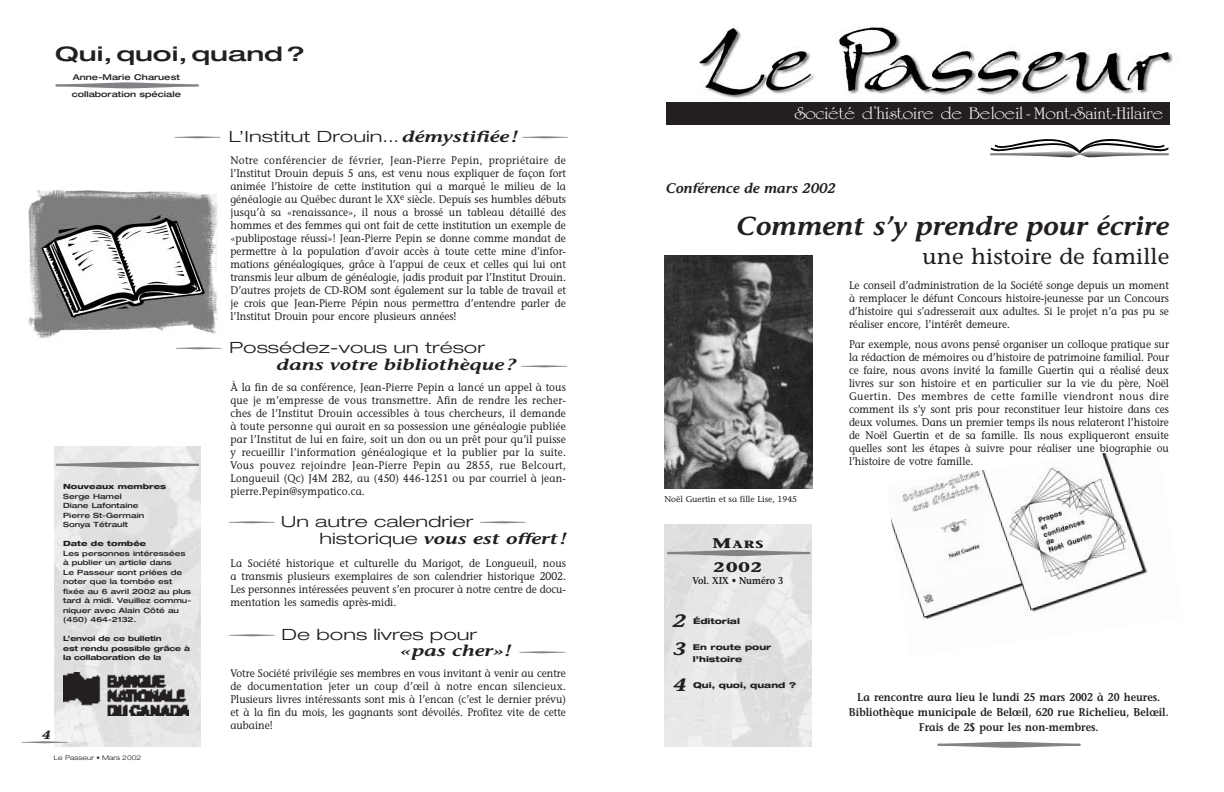
<style>
.page{position:relative;width:1224px;height:792px;background:#fff}
.page>*{position:absolute;margin:0;border:0;box-sizing:border-box;transform-origin:0 0}
.t1{font:italic 600 26px "Stone Informal";color:#231f20;scale:1.06 1}
.t2{font:22px "Stone Informal";color:#231f20;scale:1.06 1}
.t3{font:500 expanded 20px "Helvetica Neue";color:#231f20;scale:1.3 1}
.t4{font:18px "University Roman";color:#fff;scale:1.2 1}
.t5{font:italic 600 18px "Stone Informal";color:#231f20;scale:1.3 1}
.t6{font:300 expanded 15.5px "Helvetica Neue";color:#231f20;scale:1.3 1}
.t7{font:italic 600 15.5px "Stone Informal";color:#231f20;scale:1.3 1}
.t8{font:italic 600 14px "Stone Informal";color:#231f20}
.t9{font:700 14px "Stone Informal";color:#231f20;scale:1.3 1}
.t10{font:italic 600 12px "Stone Informal";color:#231f20;scale:1.3 1}
.t11{font:600 11.2px/15px "Stone Informal";color:#231f20;text-align:center;scale:.92 1}
.t12{font:11px/13px "Stone Informal";color:#231f20;text-align:justify;scale:.92 1}
.t13{font:700 10.5px "Stone Informal";color:#231f20;scale:1.3 1}
.t14{font:600 10px "Stone Informal";color:#231f20;scale:.9 1}
.t15{font:8.5px "Stone Informal";color:#231f20}
.t16{font:800 expanded 8px/12px "Helvetica Neue";color:#231f20;scale:1.1 1}
.t17{font:500 expanded 8px/17px "Helvetica Neue";color:#231f20;scale:1.1 1}
.t18{font:500 expanded 7.2px/9.5px "Helvetica Neue";color:#231f20;scale:1.1 1}
.t19{font:700 expanded 7.2px/9.5px "Helvetica Neue";letter-spacing:-.015em;color:#231f20;scale:1.1 1}
.t20{font:800 expanded 7.2px "Helvetica Neue";color:#231f20;scale:1.1 1}
.t21{font:300 expanded 6.5px "Helvetica Neue";color:#231f20;scale:1.1 1}
.s1{font-family:"Stone Informal";font-weight:600;font-style:italic;font-stretch:normal}
.s2{color:#808285}
.s3{font-family:"Helvetica Neue";font-weight:300;font-style:normal;font-stretch:expanded}
.s4{font-size:14px}
</style>
<div class="page">
<img style="left:28px;top:190px;width:194px;height:148px">
<img style="left:891px;top:453px;width:257px;height:166px">
<img style="left:699px;top:23px;width:474px;height:88px">
<svg style="left:990px;top:139px;width:179px;height:18px"></svg>
<div style="left:666px;top:102px;width:503px;height:22px;background:#231f20"></div>
<img style="left:665px;top:255px;width:147px;height:234px">
<img style="left:55px;top:446px;width:145px;height:301px">
<img style="left:64px;top:673px;width:125px;height:42px">
<svg style="left:667px;top:550px;width:143px;height:6px"></svg>
<svg style="left:56px;top:462px;width:143px;height:6px"></svg>
<svg style="left:54px;top:741px;width:14px;height:2px"></svg>
<h3 class="t3" style="left:55px;top:46px;width:194px">Qui, quoi, quand ?</h3>
<p class="t17" style="left:72px;top:69px;width:101px">Anne-Marie Charuest collaboration spéciale</p>
<p class="t20" style="left:63px;top:484px;width:95px">Nouveaux membres</p>
<p class="t18" style="left:63px;top:492px;width:75px">Serge Hamel<br>Diane Lafontaine<br>Pierre St-Germain<br>Sonya Tétrault</p>
<p class="t20" style="left:63px;top:541px;width:77px">Date de tombée</p>
<p class="t18" style="left:63px;top:549px;width:118px">Les personnes intéressées à publier un article dans<br>Le Passeur sont priées de noter que la tombée est fixée au 6 avril 2002 au plus tard à midi. Veuillez commu&shy;niquer avec Alain Côté au (450) 464-2132.</p>
<p class="t19" style="left:63px;top:634px;width:117px">L’envoi de ce bulletin<br>est rendu possible grâce à la collaboration de la</p>
<p class="t10" style="left:42px;top:730px;width:9px">4</p>
<p class="t21" style="left:54px;top:755px;width:81px">Le Passeur • Mars 2002</p>
<h3 class="t6" style="left:229px;top:131px;width:224px">L’Institut Drouin... <span class="s1">démystifiée!</span></h3>
<p class="t12" style="left:230px;top:155px;width:366px">Notre conférencier de février, Jean-Pierre Pepin, propriétaire de l’Institut Drouin depuis 5 ans, est venu nous expliquer de façon fort animée l’histoire de cette institution qui a marqué le milieu de la généalogie au Québec durant le XX<sup>e</sup> siècle. Depuis ses humbles débuts jusqu’à sa «renaissance», il nous a brossé un tableau détaillé des hommes et des femmes qui ont fait de cette institution un exemple de «publipostage réussi»! Jean-Pierre Pepin se donne comme mandat de permettre à la population d’avoir accès à toute cette mine d’infor&shy;mations généalogiques, grâce à l’appui de ceux et celles qui lui ont transmis leur album de généalogie, jadis produit par l’Institut Drouin.<br>D’autres projets de CD-ROM sont également sur la table de travail et je crois que Jean-Pierre Pépin nous permettra d’entendre parler de l’Institut Drouin pour encore plusieurs années!</p>
<h3 class="t6" style="left:229px;top:342px;width:198px">Possédez-vous un trésor</h3>
<h3 class="t7" style="left:277px;top:359px;width:225px">dans votre bibliothèque? <span class="s2">✞</span></h3>
<p class="t12" style="left:230px;top:382px;width:366px">À la fin de sa conférence, Jean-Pierre Pepin a lancé un appel à tous que je m’empresse de vous transmettre. Afin de rendre les recher&shy;ches de l’Institut Drouin accessibles à tous chercheurs, il demande à toute personne qui aurait en sa possession une généalogie publiée par l’Institut de lui en faire, soit un don ou un prêt pour qu’il puisse y recueillir l’information généalogique et la publier par la suite.<br>Vous pouvez rejoindre Jean-Pierre Pepin au 2855, rue Belcourt, Longueuil (Qc) J4M 2B2, au (450) 446-1251 ou par courriel à jean&shy;pierre.Pepin@sympatico.ca.</p>
<h3 class="t6" style="left:281px;top:516px;width:150px">Un autre calendrier</h3>
<h3 class="t7" style="left:320px;top:532px;width:192px"><span class="s3">historique</span> vous est offert!</h3>
<p class="t12" style="left:230px;top:557px;width:366px">La Société historique et culturelle du Marigot, de Longueuil, nous a transmis plusieurs exemplaires de son calendrier historique 2002.<br>Les personnes intéressées peuvent s’en procurer à notre centre de docu&shy;mentation les samedis après-midi.</p>
<h3 class="t6" style="left:282px;top:629px;width:152px">De bons livres pour</h3>
<h3 class="t7" style="left:400px;top:645px;width:128px">«pas cher»! <span class="s2">✞</span></h3>
<p class="t12" style="left:230px;top:668px;width:366px">Votre Société privilégie ses membres en vous invitant à venir au centre de documentation jeter un coup d’œil à notre encan silencieux.<br>Plusieurs livres intéressants sont mis à l’encan (c’est le dernier prévu) et à la fin du mois, les gagnants sont dévoilés. Profitez vite de cette aubaine!</p>
<h3 class="t4" style="left:795px;top:106px;width:308px">Société d’histoire de Beloeil - Mont-Saint-Hilaire</h3>
<p class="t8" style="left:666px;top:183px;width:171px">Conférence de mars 2002</p>
<h1 class="t1" style="left:737px;top:216px;width:410px">Comment s’y prendre pour écrire</h1>
<h2 class="t2" style="left:922px;top:248px;width:235px">une histoire de famille</h2>
<p class="t15" style="left:665px;top:495px;width:134px">Noël Guertin et sa fille Lise, 1945</p>
<p class="t13" style="left:712px;top:540px;width:41px"><span class="s4">M</span>ARS</p>
<p class="t9" style="left:714px;top:561px;width:39px">2002</p>
<p class="t14" style="left:693px;top:577px;width:102px">Vol. XIX • Numéro 3</p>
<h3 class="t5" style="left:673px;top:614px;width:12px">2</h3>
<p class="t16" style="left:693px;top:616px;width:44px">Éditorial</p>
<h3 class="t5" style="left:673px;top:642px;width:12px">3</h3>
<p class="t16" style="left:693px;top:642px;width:73px">En route pour l’histoire</p>
<h3 class="t5" style="left:673px;top:678px;width:12px">4</h3>
<p class="t16" style="left:693px;top:680px;width:95px">Qui, quoi, quand ?</p>
<p class="t12" style="left:849px;top:280px;width:349px">Le conseil d’administration de la Société songe depuis un moment à remplacer le défunt Concours histoire-jeunesse par un Concours d’histoire qui s’adresserait aux adultes. Si le projet n’a pas pu se réaliser encore, l’intérêt demeure.</p>
<p class="t12" style="left:849px;top:338px;width:349px">Par exemple, nous avons pensé organiser un colloque pratique sur la rédaction de mémoires ou d’histoire de patrimoine familial. Pour ce faire, nous avons invité la famille Guertin qui a réalisé deux livres sur son histoire et en particulier sur la vie du père, Noël Guertin. Des membres de cette famille viendront nous dire comment ils s’y sont pris pour reconstituer leur histoire dans ces deux volumes. Dans un premier temps ils nous relateront l’histoire de Noël Guertin et de sa famille. Ils nous expliqueront ensuite quelles sont les étapes à suivre pour réaliser une biographie ou l’histoire de votre famille.</p>
<p class="t11" style="left:849px;top:690px;width:349px">La rencontre aura lieu le lundi 25 mars 2002 à 20 heures.<br>Bibliothèque municipale de Belœil, 620 rue Richelieu, Belœil.<br>Frais de 2$ pour les non-membres.</p>
</div>
